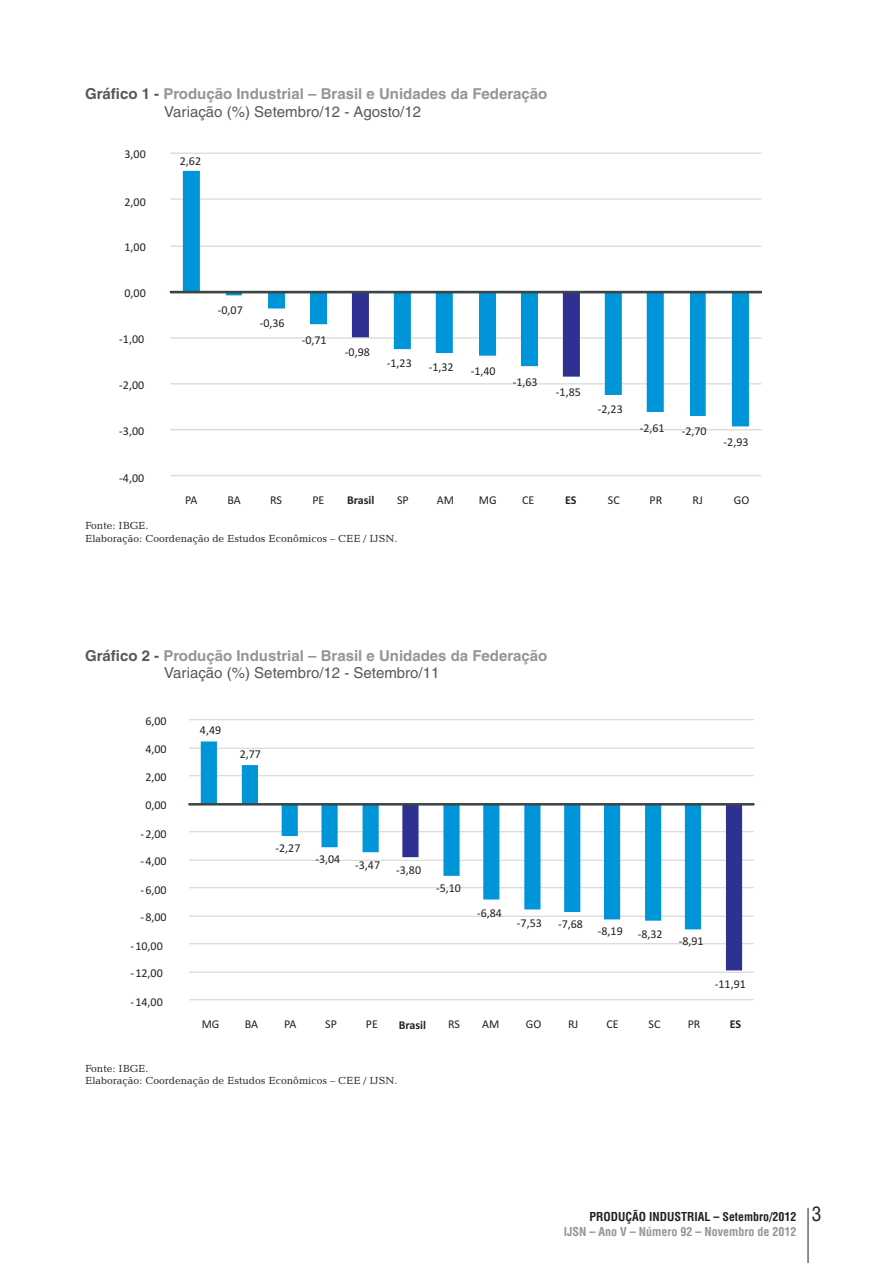
<style>
.page{position:relative;width:893px;height:1263px;background:#fff}
.page>*{position:absolute;margin:0;border:0;box-sizing:border-box;transform-origin:0 0}
.t1{font:700 15px/17.4px "Helvetica LT";color:#939598}
.t2{font:12px "Calibri";color:#231f20}
.t3{font:700 condensed 12px "Helvetica LT";color:#939598}
.t4{font:700 condensed 12px "Helvetica LT";color:#231f20}
.t5{font:700 12px "Calibri";color:#231f20}
.t6{font:10.5px/12.6px "Candida BT";color:#231f20}
.s1{color:#57585a}
.s2{font-weight:400;color:#57585a}
.s3{font-size:11.7px}
.s4{font-weight:400;font-size:19.5px}
</style>
<div class="page">
<hr style="left:808px;top:1208px;width:1px;height:55px;background:#231f20">
<hr style="left:170px;top:475px;width:591px;height:1px;background:#dbdada">
<hr style="left:170px;top:429px;width:591px;height:1px;background:#dbdada">
<hr style="left:170px;top:383px;width:591px;height:1px;background:#dbdada">
<hr style="left:170px;top:246px;width:591px;height:1px;background:#dbdada">
<hr style="left:170px;top:198px;width:591px;height:2px;background:#dbdada">
<hr style="left:170px;top:153px;width:591px;height:1px;background:#dbdada">
<svg style="left:183px;top:171px;width:566px;height:255px"></svg>
<svg style="left:169px;top:290px;width:593px;height:87px"></svg>
<hr style="left:189px;top:999px;width:565px;height:1px;background:#dbdada">
<hr style="left:189px;top:972px;width:565px;height:1px;background:#dbdada">
<hr style="left:189px;top:943px;width:565px;height:1px;background:#dbdada">
<hr style="left:189px;top:916px;width:565px;height:1px;background:#dbdada">
<hr style="left:189px;top:887px;width:565px;height:1px;background:#dbdada">
<hr style="left:189px;top:860px;width:565px;height:1px;background:#dbdada">
<hr style="left:189px;top:831px;width:565px;height:1px;background:#dbdada">
<hr style="left:189px;top:775px;width:565px;height:1px;background:#dbdada">
<hr style="left:189px;top:748px;width:565px;height:1px;background:#dbdada">
<hr style="left:189px;top:719px;width:565px;height:1px;background:#dbdada">
<svg style="left:402px;top:806px;width:340px;height:164px"></svg>
<svg style="left:201px;top:741px;width:500px;height:188px"></svg>
<svg style="left:188px;top:802px;width:567px;height:4px"></svg>
<p class="t1" style="left:164px;top:87px;width:385px;text-indent:-79px"><span class="s1">Gráfico 1 -</span> Produção Industrial – Brasil e Unidades da Federação<br><span class="s2">Variação (%) Setembro/12 - Agosto/12</span></p>
<p class="t2" style="left:180px;top:156px;width:23px">2,62</p>
<p class="t2" style="left:125px;top:149px;width:23px">3,00</p>
<p class="t2" style="left:125px;top:197px;width:23px">2,00</p>
<p class="t2" style="left:125px;top:242px;width:23px">1,00</p>
<p class="t2" style="left:125px;top:288px;width:23px">0,00</p>
<p class="t2" style="left:119px;top:334px;width:26px">-1,00</p>
<p class="t2" style="left:119px;top:380px;width:26px">-2,00</p>
<p class="t2" style="left:119px;top:426px;width:26px">-3,00</p>
<p class="t2" style="left:119px;top:473px;width:26px">-4,00</p>
<p class="t2" style="left:218px;top:305px;width:26px">-0,07</p>
<p class="t2" style="left:260px;top:318px;width:26px">-0,36</p>
<p class="t2" style="left:302px;top:335px;width:26px">-0,71</p>
<p class="t2" style="left:345px;top:346px;width:26px">-0,98</p>
<p class="t2" style="left:387px;top:358px;width:26px">-1,23</p>
<p class="t2" style="left:429px;top:362px;width:26px">-1,32</p>
<p class="t2" style="left:471px;top:366px;width:26px">-1,40</p>
<p class="t2" style="left:513px;top:377px;width:26px">-1,63</p>
<p class="t2" style="left:556px;top:387px;width:26px">-1,85</p>
<p class="t2" style="left:598px;top:404px;width:26px">-2,23</p>
<p class="t2" style="left:640px;top:422px;width:26px">-2,61</p>
<p class="t2" style="left:682px;top:426px;width:26px">-2,70</p>
<p class="t2" style="left:724px;top:437px;width:26px">-2,93</p>
<p class="t2" style="left:185px;top:495px;width:14px">PA</p>
<p class="t2" style="left:227px;top:495px;width:15px">BA</p>
<p class="t2" style="left:270px;top:495px;width:13px">RS</p>
<p class="t2" style="left:312px;top:495px;width:14px">PE</p>
<p class="t5" style="left:347px;top:495px;width:29px">Brasil</p>
<p class="t2" style="left:397px;top:495px;width:13px">SP</p>
<p class="t2" style="left:437px;top:495px;width:19px">AM</p>
<p class="t2" style="left:479px;top:495px;width:19px">MG</p>
<p class="t2" style="left:522px;top:495px;width:14px">CE</p>
<p class="t5" style="left:565px;top:495px;width:13px">ES</p>
<p class="t2" style="left:608px;top:495px;width:13px">SC</p>
<p class="t2" style="left:649px;top:495px;width:14px">PR</p>
<p class="t2" style="left:692px;top:495px;width:12px">RJ</p>
<p class="t2" style="left:734px;top:495px;width:17px">GO</p>
<p class="t6" style="left:85px;top:520px;width:314px">Fonte: IBGE.<br>Elaboração: Coordenação de Estudos Econômicos – CEE / IJSN.</p>
<p class="t1" style="left:164px;top:648px;width:385px;text-indent:-79px"><span class="s1">Gráfico 2 -</span> Produção Industrial – Brasil e Unidades da Federação<br><span class="s2">Variação (%) Setembro/12 - Setembro/11</span></p>
<p class="t2" style="left:145px;top:716px;width:23px">6,00</p>
<p class="t2" style="left:145px;top:744px;width:23px">4,00</p>
<p class="t2" style="left:145px;top:772px;width:23px">2,00</p>
<p class="t2" style="left:145px;top:800px;width:23px">0,00</p>
<p class="t2" style="left:140px;top:829px;width:28px">-2,00</p>
<p class="t2" style="left:140px;top:856px;width:28px">-4,00</p>
<p class="t2" style="left:140px;top:885px;width:28px">-6,00</p>
<p class="t2" style="left:140px;top:912px;width:28px">-8,00</p>
<p class="t2" style="left:130px;top:941px;width:34px">-10,00</p>
<p class="t2" style="left:130px;top:968px;width:34px">-12,00</p>
<p class="t2" style="left:130px;top:997px;width:34px">-14,00</p>
<p class="t2" style="left:200px;top:725px;width:23px">4,49</p>
<p class="t2" style="left:240px;top:749px;width:23px">2,77</p>
<p class="t2" style="left:275px;top:843px;width:26px">-2,27</p>
<p class="t2" style="left:315px;top:854px;width:26px">-3,04</p>
<p class="t2" style="left:355px;top:860px;width:26px">-3,47</p>
<p class="t2" style="left:396px;top:865px;width:26px">-3,80</p>
<p class="t2" style="left:436px;top:883px;width:26px">-5,10</p>
<p class="t2" style="left:477px;top:908px;width:26px">-6,84</p>
<p class="t2" style="left:517px;top:918px;width:26px">-7,53</p>
<p class="t2" style="left:558px;top:919px;width:26px">-7,68</p>
<p class="t2" style="left:598px;top:928px;width:66px">-8,19 -8,32</p>
<p class="t2" style="left:679px;top:936px;width:26px">-8,91</p>
<p class="t2" style="left:715px;top:979px;width:33px">-11,91</p>
<p class="t2" style="left:202px;top:1019px;width:19px">MG</p>
<p class="t2" style="left:245px;top:1019px;width:15px">BA</p>
<p class="t2" style="left:284px;top:1019px;width:14px">PA</p>
<p class="t2" style="left:325px;top:1019px;width:13px">SP</p>
<p class="t2" style="left:366px;top:1019px;width:14px">PE</p>
<p class="t5" style="left:399px;top:1019px;width:29px">Brasil</p>
<p class="t2" style="left:448px;top:1019px;width:13px">RS</p>
<p class="t2" style="left:482px;top:1019px;width:19px">AM</p>
<p class="t2" style="left:526px;top:1019px;width:17px">GO</p>
<p class="t2" style="left:568px;top:1019px;width:12px">RJ</p>
<p class="t2" style="left:606px;top:1019px;width:14px">CE</p>
<p class="t2" style="left:649px;top:1019px;width:13px">SC</p>
<p class="t2" style="left:688px;top:1019px;width:14px">PR</p>
<p class="t5" style="left:730px;top:1019px;width:13px">ES</p>
<p class="t6" style="left:85px;top:1062px;width:314px">Fonte: IBGE.<br>Elaboração: Coordenação de Estudos Econômicos – CEE / IJSN.</p>
<p class="t4" style="left:590px;top:1211px;width:233px">PRODUÇÃO INDUSTRIAL – <span class="s3">Setem</span>bro/2012 <span class="s4">3</span></p>
<p class="t3" style="left:564px;top:1227px;width:234px">IJSN – Ano V – Número 92 – Novembro de 2012</p>
</div>
